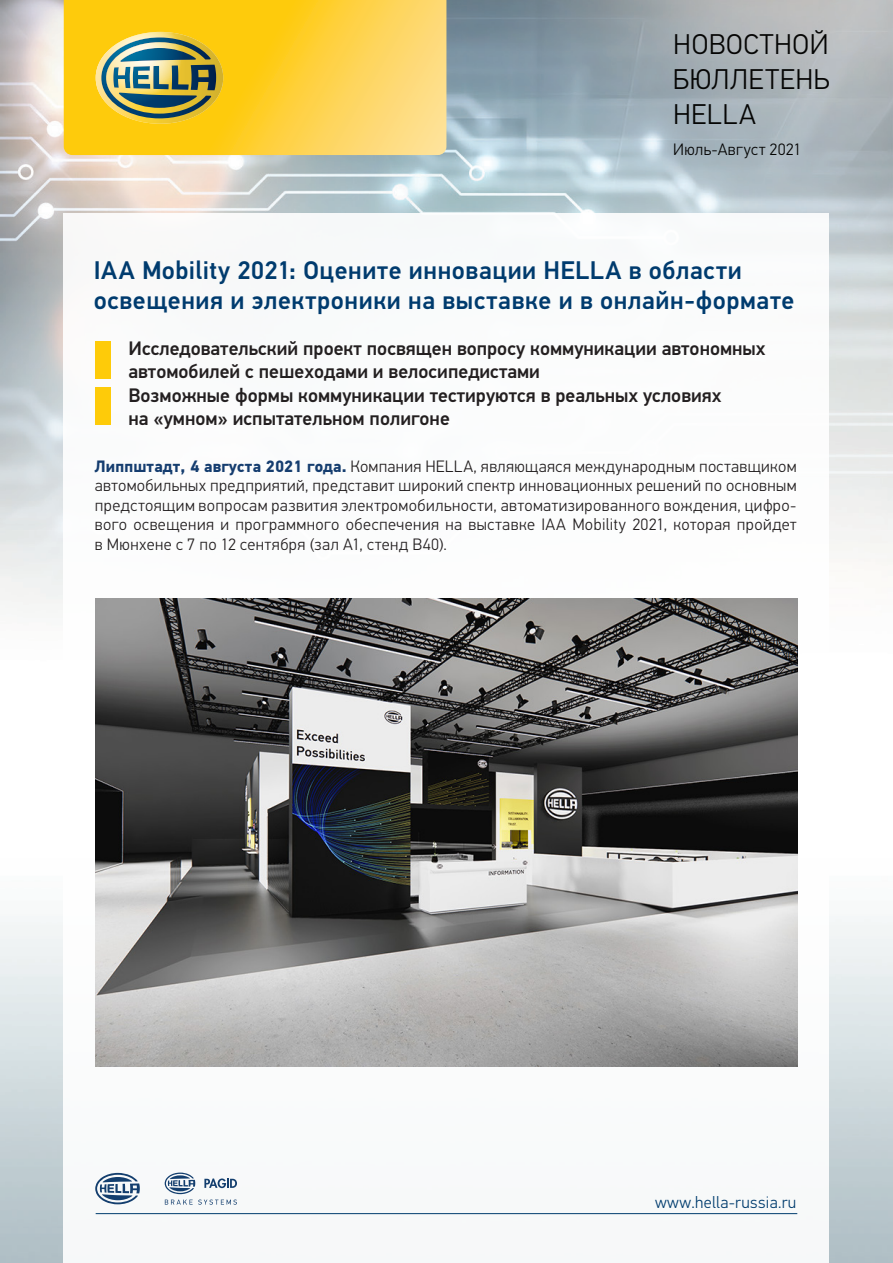
<style>
.page{position:relative;width:893px;height:1263px;background:#fff}
.page>*{position:absolute;margin:0;border:0;box-sizing:border-box;transform-origin:0 0}
.t1{font:300 28.5px/35.2px "Hella DIN Universal";letter-spacing:.015em;color:#050504;text-align:justify}
.t2{font:500 25.5px/30.6px "Hella DIN Universal";letter-spacing:.025em;color:#003b6e}
.t3{font:500 19.5px/23.4px "Hella DIN Universal";color:#231f20}
.t4{font:300 16.5px/19.6px "Hella DIN Universal";letter-spacing:.025em;color:#231f20;text-align:justify}
.t5{font:300 16.5px "Hella DIN Universal";letter-spacing:.02em;color:#003c6e}
.t6{font:300 16.5px "Hella DIN Universal";letter-spacing:.02em;color:#050504}
.s1{font-weight:700;color:#153d6f}
</style>
<div class="page">
<img style="left:0;top:0;width:893px;height:1263px">
<div style="left:64px;top:213px;width:765px;height:1050px;background:#fff"></div>
<svg style="left:64px;top:0;width:382px;height:155px;background:#fed037"></svg>
<svg style="left:101px;top:37px;width:115px;height:81px"></svg>
<img style="left:96px;top:32px;width:127px;height:92px;border-radius:50%">
<div style="left:95px;top:341px;width:16px;height:37px;background:#fecb09"></div>
<div style="left:95px;top:388px;width:16px;height:37px;background:#fecb09"></div>
<img style="left:96px;top:598px;width:701px;height:468px">
<hr style="left:96px;top:1213px;width:701px;height:1px;background:#003c6e">
<svg style="left:165px;top:1172px;width:72px;height:33px"></svg>
<svg style="left:95px;top:1173px;width:45px;height:31px"></svg>
<h1 class="t1" style="left:673px;top:28px;width:158px">НОВОСТНОЙ БЮЛЛЕТЕНЬ HELLA</h1>
<p class="t6" style="left:673px;top:139px;width:130px">Июль-Август 2021</p>
<h2 class="t2" style="left:94px;top:257px;width:702px">IAA Mobility 2021: Оцените инновации HELLA в области освещения и электроники на выставке и в онлайн-формате</h2>
<p class="t3" style="left:128px;top:338px;width:639px">Исследовательский проект посвящен вопросу коммуникации автономных автомобилей с пешеходами и велосипедистами<br>Возможные формы коммуникации тестируются в реальных условиях<br>на «умном» испытательном полигоне</p>
<p class="t4" style="left:95px;top:457px;width:703px"><span class="s1">Липпштадт, 4 августа 2021 года.</span> Компания HELLA, являющаяся международным поставщиком автомобильных предприятий, представит широкий спектр инновационных решений по основным предстоящим вопросам развития электромобильности, автоматизированного вождения, цифро&shy;вого освещения и программного обеспечения на выставке IAA Mobility 2021, которая пройдет в Мюнхене с 7 по 12 сентября (зал A1, стенд B40).</p>
<p class="t5" style="left:655px;top:1192px;width:143px">www.hella-russia.ru</p>
</div>
